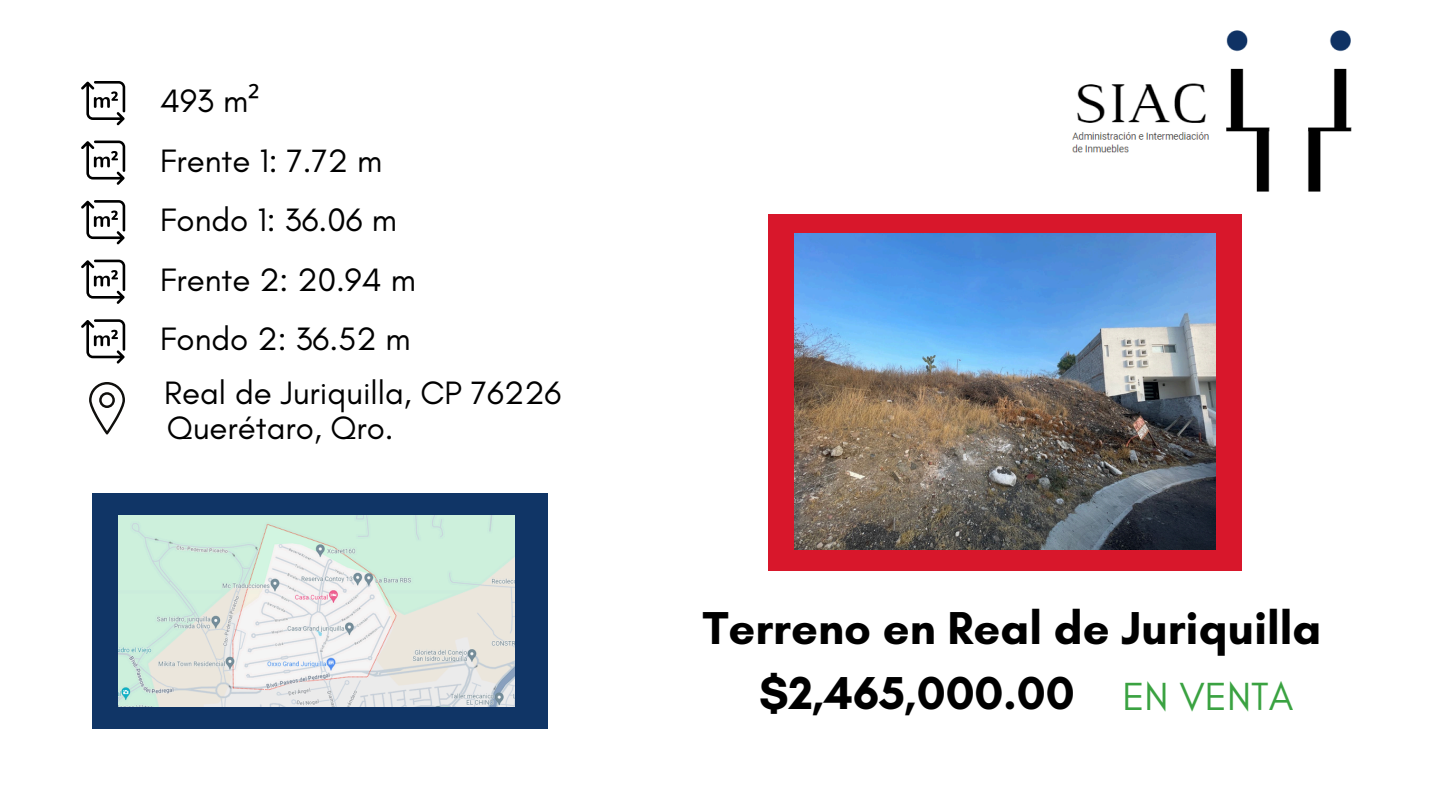
<style>
.page{position:relative;width:1440px;height:810px;background:#fff}
.page>*{position:absolute;margin:0;border:0;box-sizing:border-box;transform-origin:0 0}
.t1{font:700 47px/65.2px "Glacial Indifference";color:#000}
.t2{font:40px "Glacial Indifference";color:#3aa241}
.t3{font:33px "Glacial Indifference";color:#000}
.s1{font-family:"Noto Sans"}
</style>
<div class="page">
<svg style="left:89px;top:382px;width:36px;height:53px"></svg>
<div style="left:93px;top:494px;width:455px;height:235px;background:#103566"></div>
<img style="left:1072px;top:30px;width:280px;height:162px">
<svg style="left:81px;top:81px;width:44px;height:44px"></svg>
<svg style="left:81px;top:141px;width:44px;height:44px"></svg>
<svg style="left:81px;top:200px;width:44px;height:44px"></svg>
<svg style="left:81px;top:260px;width:44px;height:44px"></svg>
<svg style="left:81px;top:319px;width:44px;height:45px"></svg>
<div style="left:768px;top:214px;width:474px;height:357px;background:#d8172b"></div>
<img style="left:795px;top:233px;width:420px;height:316px">
<img style="left:118px;top:516px;width:396px;height:191px">
<p class="t3" style="left:160px;top:81px;width:101px">493 m<span class="s1">²</span></p>
<p class="t3" style="left:160px;top:140px;width:224px">Frente 1: 7.72 m</p>
<p class="t3" style="left:160px;top:200px;width:238px">Fondo 1: 36.06 m</p>
<p class="t3" style="left:160px;top:259px;width:257px">Frente 2: 20.94 m</p>
<p class="t3" style="left:160px;top:319px;width:252px">Fondo 2: 36.52 m</p>
<p class="t3" style="left:164px;top:373px;width:399px">Real de Juriquilla, CP 76226</p>
<p class="t3" style="left:167px;top:408px;width:228px">Querétaro, Qro.</p>
<p class="t1" style="left:759px;top:595px;width:564px;text-indent:-56px">Terreno en Real de Juriquilla $2,465,000.00</p>
<p class="t2" style="left:1122px;top:672px;width:173px">EN VENTA</p>
</div>
